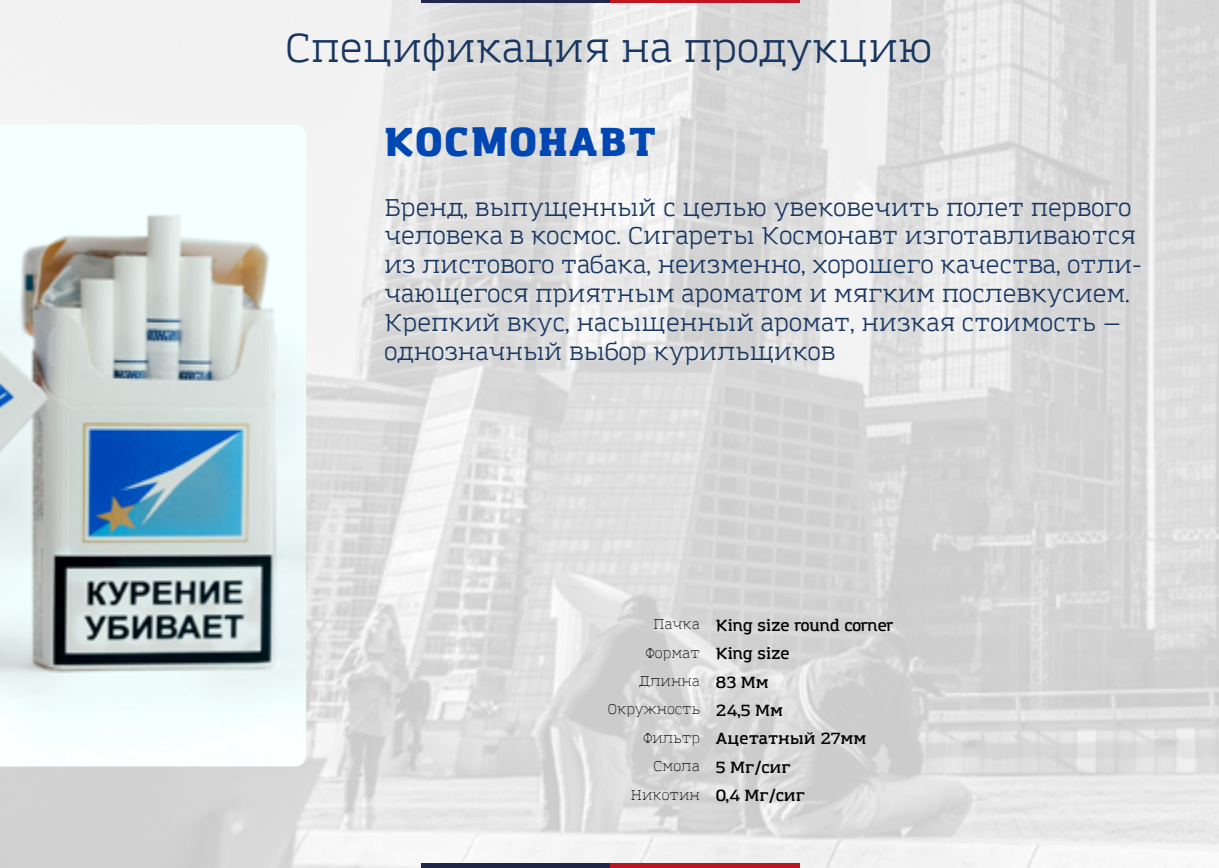
<style>
.page{position:relative;width:1219px;height:868px;background:#fff}
.page>*{position:absolute;margin:0;border:0;box-sizing:border-box;transform-origin:0 0}
.t1{font:40px "Amazing Grotesk";color:#173661}
.t2{font:900 40px "Amazing Grotesk";letter-spacing:.05em;color:#0047b3}
.t3{font:24px/28.8px "Amazing Grotesk";color:#173661}
.t4{font:600 16px/28.4px "Amazing Grotesk";color:#000}
.t5{font:300 14px/28.4px "Amazing Grotesk";color:#000}
.s1{font-weight:300;font-size:14px}
.s2{font-weight:600;font-size:16px}
</style>
<div class="page">
<img style="left:0;top:0;width:1219px;height:867px">
<img style="left:0;top:125px;width:306px;height:641px">
<hr style="left:421px;top:863px;width:189px;height:4px;background:#21264c">
<hr style="left:610px;top:863px;width:189px;height:4px;background:#be1522">
<hr style="left:421px;top:0;width:189px;height:3px;background:#21264c">
<hr style="left:610px;top:0;width:189px;height:3px;background:#be1522">
<h1 class="t1" style="left:285px;top:24px;width:649px">Спецификация на продукцию</h1>
<h1 class="t2" style="left:384px;top:116px;width:273px">КОСМОНАВТ</h1>
<p class="t3" style="left:384px;top:193px;width:759px">Бренд, выпущенный с целью увековечить полет первого человека в космос. Сигареты Космонавт изготавливаются из листового табака, неизменно, хорошего качества, отли&shy;чающегося приятным ароматом и мягким послевкусием.<br>Крепкий вкус, насыщенный аромат, низкая стоимость — однозначный выбор курильщиков</p>
<p class="t4" style="left:646px;top:611px;width:249px;text-indent:8px"><span class="s1">Пачка</span> King size round corner<br><span class="s1">Формат</span> King size</p>
<p class="t5" style="left:608px;top:667px;width:177px;text-indent:31px">Длинна <span class="s2">83 Мм<br></span>Окружность <span class="s2">24,5 Мм</span></p>
<p class="t4" style="left:643px;top:724px;width:224px"><span class="s1">Фильтр</span> Ацетатный 27мм</p>
<p class="t4" style="left:654px;top:753px;width:139px"><span class="s1">Смола</span> 5 Мг/сиг</p>
<p class="t4" style="left:631px;top:781px;width:176px"><span class="s1">Никотин</span> 0,4 Мг/сиг</p>
</div>
